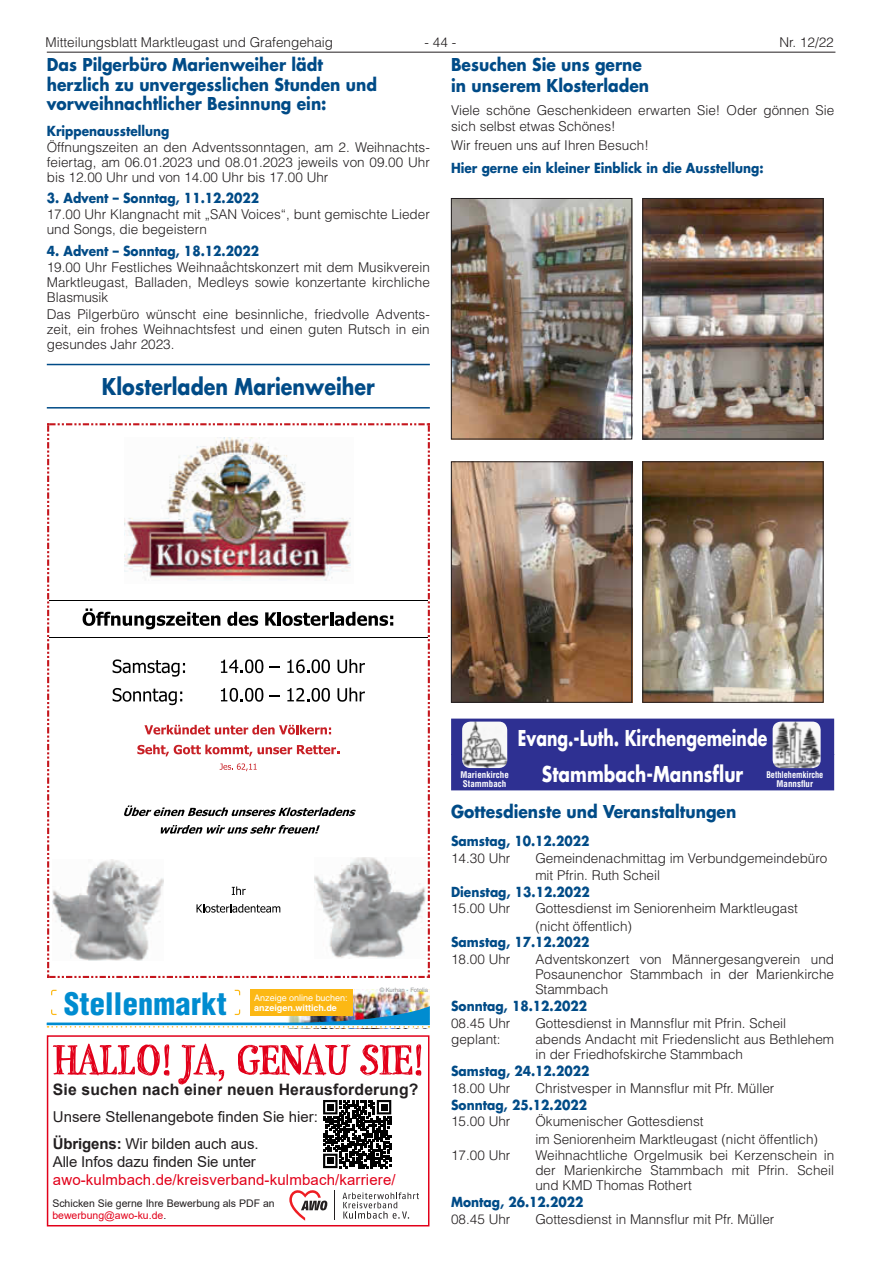
<style>
.page{position:relative;width:881px;height:1263px;background:#fff}
.page>*{position:absolute;margin:0;border:0;box-sizing:border-box;transform-origin:0 0}
.t1{font:900 condensed 30.15px "Helvetica LT";letter-spacing:.01em;color:#008cd0}
.t2{font:700 22.5px "Futura LT";color:#004b87;scale:.85 1}
.t3{font:700 21.3px "Futura LT";color:#fff;scale:.74 1}
.t4{font:700 21.3px "Futura LT";color:#fff;scale:.8 1}
.t5{font:700 17.25px/19.5px "Futura LT";color:#004b87;scale:.9 1}
.t6{font:700 15.75px "Arial";letter-spacing:.01em;color:#231f20}
.t7{font:15px/27px "Arial";letter-spacing:-.01em;color:#231f20}
.t8{font:15px "Arial";letter-spacing:.01em;color:#e2001a}
.t9{font:300 13.5px/15px "Helvetica LT";color:#231f20}
.t10{font:700 13.5px "Futura LT";color:#004b87;scale:.9 1}
.t11{font:10.5px/12.6px "Arial";color:#231f20}
.t12{font:700 condensed 9px/8.7px "Helvetica LT";color:#fff;text-align:center;scale:.92 1}
.t13{font:700 condensed 9px "Helvetica LT";color:#fff}
.t14{font:9px "Helvetica LT";color:#fff}
.t15{font:700 9px "Helvetica LT";color:#fff}
.t16{font:6px "Helvetica LT";color:#939598}
.s1{font-weight:700}
.s2{color:#e2001a}
</style>
<div class="page">
<hr style="left:47px;top:52px;width:788px;height:1px;background:#231f20">
<img style="left:453px;top:200px;width:176px;height:237px">
<div style="left:451px;top:198px;width:180px;height:241px;border:1px solid #231f20"></div>
<img style="left:644px;top:200px;width:177px;height:237px">
<div style="left:642px;top:198px;width:181px;height:241px;border:1px solid #231f20"></div>
<img style="left:451px;top:461px;width:180px;height:239px">
<div style="left:451px;top:462px;width:180px;height:240px;border:1px solid #231f20"></div>
<img style="left:642px;top:461px;width:181px;height:239px">
<div style="left:642px;top:462px;width:181px;height:240px;border:1px solid #231f20"></div>
<div style="left:451px;top:719px;width:382px;height:36px;background:#2e3092"></div>
<div style="left:451px;top:754px;width:382px;height:36px;background:#2e3092"></div>
<img style="left:772px;top:722px;width:48px;height:46px">
<img style="left:462px;top:722px;width:45px;height:46px">
<hr style="left:47px;top:364px;width:382px;height:1px;background:#004b87">
<hr style="left:47px;top:407px;width:382px;height:1px;background:#004b87">
<svg style="left:47px;top:423px;width:382px;height:555px"></svg>
<hr style="left:334px;top:1190px;width:1px;height:31px;background:#231f20">
<svg style="left:342px;top:1192px;width:77px;height:27px"></svg>
<svg style="left:289px;top:1190px;width:38px;height:31px"></svg>
<svg style="left:53px;top:1044px;width:368px;height:40px"></svg>
<svg style="left:323px;top:1100px;width:68px;height:68px"></svg>
<div style="left:47px;top:1035px;width:382px;height:191px;border:1px solid #e2001a"></div>
<img style="left:352px;top:990px;width:77px;height:16px">
<div style="left:250px;top:989px;width:102px;height:27px;background:#fcb814"></div>
<svg style="left:51px;top:990px;width:5px;height:5px"></svg>
<svg style="left:47px;top:1006px;width:382px;height:21px"></svg>
<p class="t9" style="left:45px;top:34px;width:289px">Mitteilungsblatt Marktleugast und Grafengehaig</p>
<p class="t9" style="left:424px;top:34px;width:33px">- 44 -</p>
<p class="t9" style="left:779px;top:34px;width:56px">Nr. 12/22</p>
<p class="t5" style="left:451px;top:54px;width:221px;line-height:21px">Besuchen Sie uns gerne in unserem Klosterladen</p>
<p class="t9" style="left:451px;top:102px;width:384px;line-height:16.5px">Viele schöne Geschenkideen erwarten Sie! Oder gönnen Sie sich selbst etwas Schönes!</p>
<p class="t9" style="left:451px;top:138px;width:199px">Wir freuen uns auf Ihren Besuch!</p>
<p class="t10" style="left:451px;top:159px;width:348px">Hier gerne ein kleiner Einblick in die Ausstellung:</p>
<p class="t5" style="left:47px;top:55px;width:368px">Das Pilgerbüro Marienweiher lädt herzlich zu unvergesslichen Stunden und vorweihnachtlicher Besinnung ein:</p>
<p class="t10" style="left:47px;top:122px;width:138px">Krippenausstellung</p>
<p class="t9" style="left:47px;top:139px;width:384px;text-align:justify">Öffnungszeiten an den Adventssonntagen, am 2. Weihnachts&shy;feiertag, am 06.01.2023 und 08.01.2023 jeweils von 09.00 Uhr bis 12.00 Uhr und von 14.00 Uhr bis 17.00 Uhr</p>
<p class="t10" style="left:47px;top:189px;width:237px">3. Advent – Sonntag, 11.12.2022</p>
<p class="t9" style="left:47px;top:207px;width:384px">17.00 Uhr Klangnacht mit „SAN Voices“, bunt gemischte Lieder und Songs, die begeistern</p>
<p class="t10" style="left:47px;top:242px;width:237px">4. Advent – Sonntag, 18.12.2022</p>
<p class="t9" style="left:47px;top:259px;width:384px;text-align:justify">19.00 Uhr Festliches Weihnaåchtskonzert mit dem Musikverein Marktleugast, Balladen, Medleys sowie konzertante kirchliche Blasmusik</p>
<p class="t9" style="left:47px;top:306px;width:384px;text-align:justify">Das Pilgerbüro wünscht eine besinnliche, friedvolle Advents&shy;zeit, ein frohes Weihnachtsfest und einen guten Rutsch in ein gesundes Jahr 2023.</p>
<h2 class="t2" style="left:102px;top:372px;width:322px">Klosterladen Marienweiher</h2>
<h1 class="t1" style="left:64px;top:985px;width:164px">Stellenmarkt</h1>
<p class="t14" style="left:254px;top:992px;width:95px">Anzeige online buchen:</p>
<p class="t15" style="left:254px;top:1003px;width:84px">anzeigen.wittich.de</p>
<p class="t16" style="left:379px;top:986px;width:50px">© Kurhan - Fotolia</p>
<p class="t6" style="left:53px;top:1078px;width:367px">Sie suchen nach einer neuen Herausforderung?</p>
<p class="t7" style="left:53px;top:1103px;width:266px">Unsere Stellenangebote finden Sie hier:<br><span class="s1">Übrigens:</span> Wir bilden auch aus.</p>
<p class="t7" style="left:53px;top:1148px;width:204px">Alle Infos dazu finden Sie unter</p>
<p class="t8" style="left:53px;top:1169px;width:344px">awo-kulmbach.de/kreisverband-kulmbach/karriere/</p>
<p class="t11" style="left:52px;top:1197px;width:224px">Schicken Sie gerne Ihre Bewerbung als PDF an <span class="s2">bewerbung@awo-ku.de</span>.</p>
<h3 class="t3" style="left:517px;top:724px;width:338px">Evang.-Luth. Kirchengemeinde</h3>
<p class="t13" style="left:460px;top:769px;width:50px">Marienkirche</p>
<h3 class="t4" style="left:541px;top:759px;width:253px">Stammbach-Mannsflur</h3>
<p class="t13" style="left:463px;top:778px;width:45px">Stammbach</p>
<p class="t12" style="left:766px;top:770px;width:63px">Bethlehemkirche<br>Mannsflur</p>
<p class="t5" style="left:451px;top:802px;width:318px">Gottesdienste und Veranstaltungen</p>
<p class="t10" style="left:451px;top:832px;width:155px">Samstag, 10.12.2022</p>
<p class="t9" style="left:451px;top:850px;width:61px">14.30 Uhr</p>
<p class="t9" style="left:535px;top:849px;width:293px;line-height:17.1px">Gemeindenachmittag im Verbundgemeindebüro mit Pfrin. Ruth Scheil</p>
<p class="t10" style="left:451px;top:883px;width:156px">Dienstag, 13.12.2022</p>
<p class="t9" style="left:451px;top:901px;width:61px">15.00 Uhr</p>
<p class="t9" style="left:535px;top:900px;width:264px;line-height:17.1px">Gottesdienst im Seniorenheim Marktleugast (nicht öffentlich)</p>
<p class="t10" style="left:451px;top:933px;width:155px">Samstag, 17.12.2022</p>
<p class="t9" style="left:451px;top:952px;width:61px">18.00 Uhr</p>
<p class="t9" style="left:535px;top:952px;width:300px;text-align:justify">Adventskonzert von Männergesangverein und Posaunenchor Stammbach in der Marienkirche Stammbach</p>
<p class="t10" style="left:451px;top:997px;width:152px">Sonntag, 18.12.2022</p>
<p class="t9" style="left:451px;top:1015px;width:61px">08.45 Uhr</p>
<p class="t9" style="left:535px;top:1015px;width:252px">Gottesdienst in Mannsflur mit Pfrin. Scheil</p>
<p class="t9" style="left:451px;top:1032px;width:51px">geplant:</p>
<p class="t9" style="left:535px;top:1032px;width:300px">abends Andacht mit Friedenslicht aus Bethlehem in der Friedhofskirche Stammbach</p>
<p class="t10" style="left:451px;top:1062px;width:155px">Samstag, 24.12.2022</p>
<p class="t9" style="left:451px;top:1080px;width:61px">18.00 Uhr</p>
<p class="t9" style="left:535px;top:1080px;width:240px">Christvesper in Mannsflur mit Pfr. Müller</p>
<p class="t10" style="left:451px;top:1095px;width:152px">Sonntag, 25.12.2022</p>
<p class="t9" style="left:451px;top:1114px;width:61px">15.00 Uhr</p>
<p class="t9" style="left:535px;top:1113px;width:284px;line-height:17.1px">Ökumenischer Gottesdienst<br>im Seniorenheim Marktleugast (nicht öffentlich)</p>
<p class="t9" style="left:451px;top:1148px;width:61px">17.00 Uhr</p>
<p class="t9" style="left:535px;top:1148px;width:300px;text-align:justify">Weihnachtliche Orgelmusik bei Kerzenschein in der Marienkirche Stammbach mit Pfrin. Scheil und KMD Thomas Rothert</p>
<p class="t10" style="left:451px;top:1193px;width:148px">Montag, 26.12.2022</p>
<p class="t9" style="left:451px;top:1211px;width:61px">08.45 Uhr</p>
<p class="t9" style="left:535px;top:1211px;width:240px">Gottesdienst in Mannsflur mit Pfr. Müller</p>
</div>
